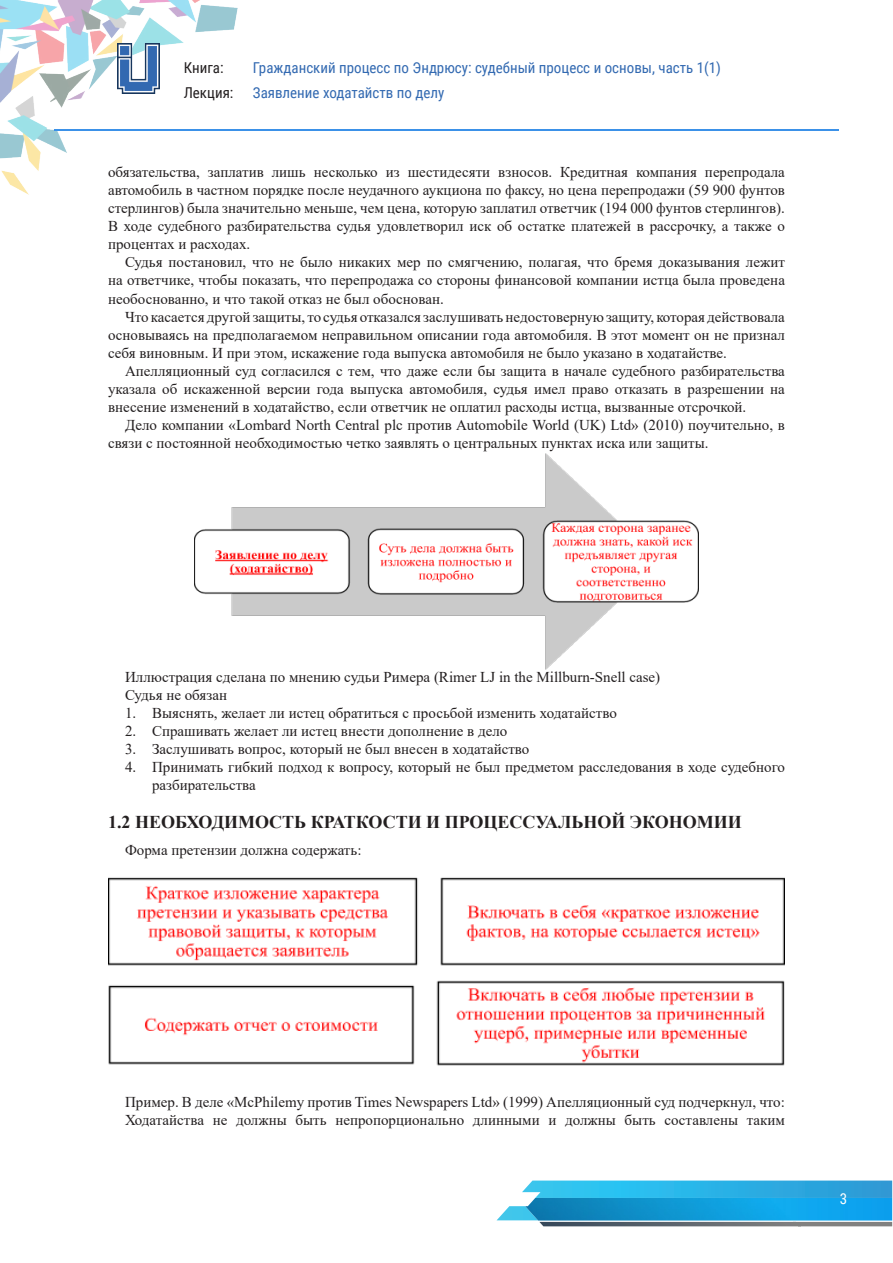
<style>
.page{position:relative;width:893px;height:1263px;background:#fff}
.page>*{position:absolute;margin:0;border:0;box-sizing:border-box;transform-origin:0 0}
.tema{font:700 18px "Times New Roman";color:#231f20}
.t1{font:15px/18px "Times New Roman";color:#231f20;text-align:justify}
.t2{font:15px/25.5px "Roboto Condensed";color:#3269b1}
.t3{font:15px/25.5px "Roboto Condensed";color:#231f20}
.t4{font:15px "Roboto Condensed";color:#fff}
</style>
<div class="page">
<svg style="left:497px;top:1180px;width:395px;height:46px;background:#5bb6d9"></svg>
<img style="left:525px;top:1198px;width:367px;height:22px">
<img style="left:0;top:0;width:238px;height:195px">
<hr style="left:54px;top:129px;width:785px;height:2px;background:#3b91e8">
<img style="left:118px;top:44px;width:41px;height:49px">
<img style="left:195px;top:454px;width:503px;height:216px">
<img style="left:108px;top:877px;width:677px;height:189px">
<p class="t3" style="left:184px;top:54px;width:51px">Книга:<br>Лекция:</p>
<p class="t2" style="left:253px;top:54px;width:470px">Гражданский процесс по Эндрюсу: судебный процесс и основы, часть 1(1)<br>Заявление ходатайств по делу</p>
<p class="t1" style="left:108px;top:163px;width:678px">обязательства, заплатив лишь несколько из шестидесяти взносов. Кредитная компания перепродала автомобиль в частном порядке после неудачного аукциона по факсу, но цена перепродажи (59 900 фунтов стерлингов) была значительно меньше, чем цена, которую заплатил ответчик (194 000 фунтов стерлингов).<br>В ходе судебного разбирательства судья удовлетворил иск об остатке платежей в рассрочку, а также о процентах и расходах.</p>
<p class="t1" style="left:108px;top:253px;width:678px;text-indent:17px">Судья постановил, что не было никаких мер по смягчению, полагая, что бремя доказывания лежит на ответчике, чтобы показать, что перепродажа со стороны финансовой компании истца была проведена необоснованно, и что такой отказ не был обоснован.</p>
<p class="t1" style="left:108px;top:307px;width:678px;text-indent:17px">Что касается другой защиты, то судья отказался заслушивать недостоверную защиту, которая действовала основываясь на предполагаемом неправильном описании года автомобиля. В этот момент он не признал себя виновным. И при этом, искажение года выпуска автомобиля не было указано в ходатайстве.</p>
<p class="t1" style="left:108px;top:361px;width:678px;text-indent:17px">Апелляционный суд согласился с тем, что даже если бы защита в начале судебного разбирательства указала об искаженной версии года выпуска автомобиля, судья имел право отказать в разрешении на внесение изменений в ходатайство, если ответчик не оплатил расходы истца, вызванные отсрочкой.</p>
<p class="t1" style="left:108px;top:415px;width:678px;text-indent:17px">Дело компании «Lombard North Central plc против Automobile World (UK) Ltd» (2010) поучительно, в связи с постоянной необходимостью четко заявлять о центральных пунктах иска или защиты.</p>
<p class="t1" style="left:125px;top:667px;width:537px">Иллюстрация сделана по мнению судьи Римера (Rimer LJ in the Millburn-Snell case)</p>
<p class="t1" style="left:125px;top:685px;width:104px">Судья не обязан</p>
<p class="t1" style="left:125px;top:703px;width:493px">1. Выяснять, желает ли истец обратиться с просьбой изменить ходатайство</p>
<p class="t1" style="left:125px;top:721px;width:384px">2. Спрашивать желает ли истец внести дополнение в дело</p>
<p class="t1" style="left:125px;top:739px;width:406px">3. Заслушивать вопрос, который не был внесен в ходатайство</p>
<p class="t1" style="left:152px;top:757px;width:634px;text-indent:-27px">4. Принимать гибкий подход к вопросу, который не был предметом расследования в ходе судебного разбирательства</p>
<p class="tema" style="left:108px;top:809px;width:635px">1.2 НЕОБХОДИМОСТЬ КРАТКОСТИ И ПРОЦЕССУАЛЬНОЙ ЭКОНОМИИ</p>
<p class="t1" style="left:125px;top:840px;width:238px">Форма претензии должна содержать:</p>
<p class="t1" style="left:125px;top:1092px;width:661px">Пример. В деле «McPhilemy против Times Newspapers Ltd» (1999) Апелляционный суд подчеркнул, что:</p>
<p class="t1" style="left:125px;top:1110px;width:661px">Ходатайства не должны быть непропорционально длинными и должны быть составлены таким</p>
<p class="t4" style="left:840px;top:1188px;width:9px">3</p>
</div>
